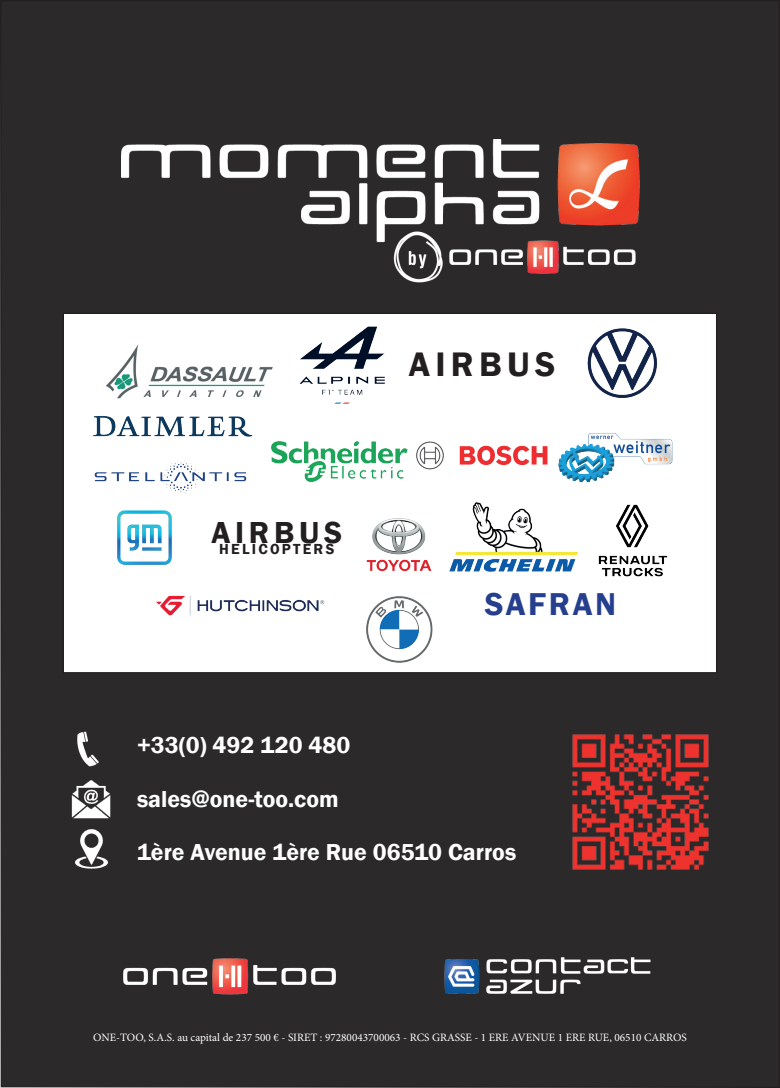
<style>
.page{position:relative;width:780px;height:1088px;background:#2b292a}
.page>*{position:absolute;margin:0;border:0;box-sizing:border-box;transform-origin:0 0}
.t1{font:600 35px "Franklin Gothic";letter-spacing:.15em;color:#231f20}
.t2{font:600 32.5px "Franklin Gothic";letter-spacing:.08em;color:#253f8e}
.t3{font:600 31.25px "Franklin Gothic";letter-spacing:.15em;color:#231f20}
.t4{font:600 23.75px "Franklin Gothic";color:#fff}
.t5{font:600 15px "Franklin Gothic";letter-spacing:.15em;color:#231f20}
.t6{font:11.25px "Minion Pro";color:#fff}
</style>
<div class="page">
<img style="left:555px;top:716px;width:171px;height:172px">
<img style="left:121px;top:139px;width:527px;height:148px">
<img style="left:108px;top:943px;width:242px;height:67px">
<img style="left:427px;top:943px;width:240px;height:68px">
<img style="left:70px;top:778px;width:41px;height:42px">
<img style="left:70px;top:828px;width:41px;height:40px">
<img style="left:70px;top:730px;width:37px;height:37px">
<div style="left:63px;top:313px;width:653px;height:360px;background:#fff"></div>
<img style="left:558px;top:433px;width:115px;height:50px">
<img style="left:366px;top:518px;width:66px;height:54px">
<img style="left:300px;top:327px;width:84px;height:77px">
<img style="left:366px;top:596px;width:67px;height:66px">
<img style="left:93px;top:416px;width:159px;height:21px">
<img style="left:117px;top:510px;width:55px;height:55px">
<img style="left:156px;top:595px;width:168px;height:21px">
<img style="left:449px;top:502px;width:128px;height:70px">
<img style="left:598px;top:504px;width:70px;height:73px">
<img style="left:587px;top:328px;width:70px;height:70px">
<img style="left:106px;top:344px;width:167px;height:55px">
<img style="left:94px;top:461px;width:153px;height:32px">
<img style="left:271px;top:441px;width:136px;height:41px">
<img style="left:416px;top:441px;width:132px;height:29px">
<h3 class="t3" style="left:211px;top:513px;width:132px">AIRBUS</h3>
<h3 class="t5" style="left:219px;top:540px;width:117px">HELICOPTERS</h3>
<h1 class="t1" style="left:409px;top:343px;width:148px">AIRBUS</h1>
<h2 class="t2" style="left:484px;top:584px;width:133px">SAFRAN</h2>
<h3 class="t4" style="left:137px;top:730px;width:215px">+33(0) 492 120 480</h3>
<h3 class="t4" style="left:137px;top:784px;width:203px">sales@one-too.com</h3>
<h3 class="t4" style="left:137px;top:838px;width:380px">1ère Avenue 1ère Rue 06510 Carros</h3>
<p class="t6" style="left:93px;top:1030px;width:595px">ONE-TOO, S.A.S. au capital de 237 500 € - SIRET : 97280043700063 - RCS GRASSE - 1 ERE AVENUE 1 ERE RUE, 06510 CARROS</p>
</div>
